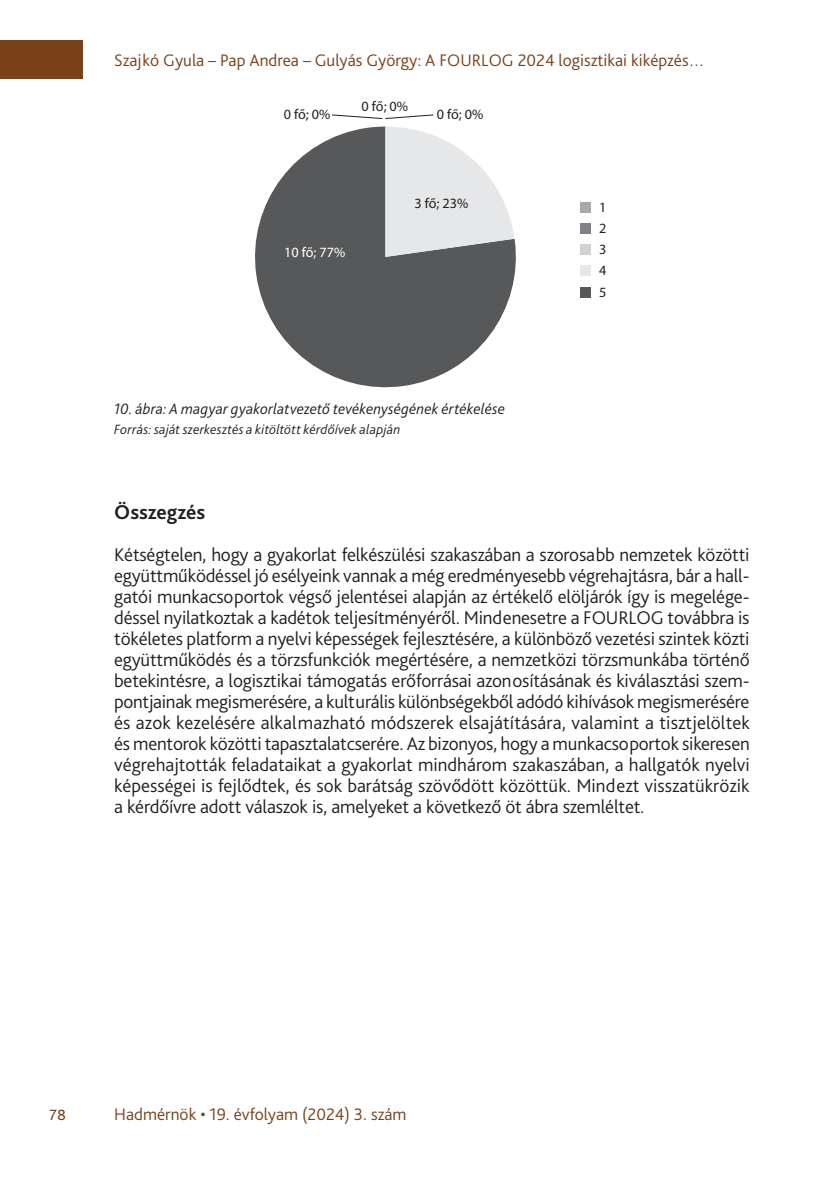
<style>
.page{position:relative;width:834px;height:1181px;background:#fff}
.page>*{position:absolute;margin:0;border:0;box-sizing:border-box;transform-origin:0 0}
._1_1__Head_címsor1{font:700 21px "Bliss Pro";color:#231f20}
._3_1_első_bekezdés{font:300 19.25px/21px "Bliss Pro";letter-spacing:-.01em;color:#231f20;text-align:justify}
.t1{font:300 19.25px "Bliss Pro";color:#784118}
.t2{font:300 17.5px "Bliss Pro";color:#784118}
._8_Ábra__képalárás{font:italic 300 15.75px "Bliss Pro";letter-spacing:.01em;color:#231f20}
.t3{font:14.17px/21.3px "Myriad Pro";letter-spacing:-.015em;color:#231f20;text-align:justify}
.t4{font:14.17px "Myriad Pro";color:#fff}
._8_ábra_forrás{font:italic 300 14px "Bliss Pro";letter-spacing:.015em;color:#231f20}
</style>
<div class="page">
<div style="left:0;top:41px;width:83px;height:38px;background:#784118"></div>
<svg style="left:255px;top:127px;width:261px;height:261px;fill:#57585a"></svg>
<svg style="left:385px;top:127px;width:129px;height:130px"></svg>
<div style="left:580px;top:202px;width:10px;height:10px;background:#a8a9ad"></div>
<div style="left:580px;top:223px;width:10px;height:10px;background:#808285"></div>
<div style="left:580px;top:245px;width:10px;height:10px;background:#d1d2d4"></div>
<div style="left:580px;top:266px;width:10px;height:10px;background:#e6e7e9"></div>
<div style="left:580px;top:287px;width:10px;height:10px;background:#57585a"></div>
<svg style="left:332px;top:115px;width:101px;height:4px"></svg>
<p class="t2" style="left:114px;top:49px;width:591px">Szajkó Gyula – Pap Andrea – Gulyás György: A FOURLOG 2024 logisztikai kiképzés…</p>
<p class="t3" style="left:361px;top:96px;width:48px">0 fő; 0%</p>
<p class="t3" style="left:284px;top:103px;width:48px">0 fő; 0%</p>
<p class="t3" style="left:437px;top:103px;width:48px">0 fő; 0%</p>
<p class="t4" style="left:284px;top:244px;width:62px">10 fő; 77%</p>
<p class="t3" style="left:414px;top:193px;width:55px">3 fő; 23%</p>
<p class="_8_Ábra__képalárás" style="left:114px;top:399px;width:392px">10. ábra: A magyar gyakorlatvezető tevékenységének értékelése</p>
<p class="_8_ábra_forrás" style="left:114px;top:421px;width:287px">Forrás: saját szerkesztés a kitöltött kérdőívek alapján</p>
<p class="t3" style="left:599px;top:196px;width:9px">1<br>2<br>3<br>4<br>5</p>
<p class="_1_1__Head_címsor1" style="left:114px;top:499px;width:93px">Összegzés</p>
<p class="_3_1_első_bekezdés" style="left:114px;top:544px;width:637px">Kétségtelen, hogy a gyakorlat felkészülési szakaszában a szorosabb nemzetek közötti együttműködéssel jó esélyeink vannak a még eredményesebb végrehajtásra, bár a hall&shy;gatói munkacsoportok végső jelentései alapján az értékelő elöljárók így is megelége&shy;déssel nyilatkoztak a kadétok teljesítményéről. Mindenesetre a FOURLOG továbbra is tökéletes platform a nyelvi képességek fejlesztésére, a különböző vezetési szintek közti együttműködés és a törzsfunkciók megértésére, a nemzetközi törzsmunkába történő betekintésre, a logisztikai támogatás erőforrásai azonosításának és kiválasztási szem&shy;pontjainak megismerésére, a kulturális különbségekből adódó kihívások megismerésére és azok kezelésére alkalmazható módszerek elsajátítására, valamint a tisztjelöltek és mentorok közötti tapasztalatcserére. Az bizonyos, hogy a munkacsoportok sikeresen végrehajtották feladataikat a gyakorlat mindhárom szakaszában, a hallgatók nyelvi képességei is fejlődtek, és sok barátság szövődött közöttük. Mindezt visszatükrözik a kérdőívre adott válaszok is, amelyeket a következő öt ábra szemléltet.</p>
<p class="t1" style="left:50px;top:1102px;width:18px">78</p>
<p class="t2" style="left:114px;top:1103px;width:294px">Hadmérnök • 19. évfolyam (2024) 3. szám</p>
</div>
